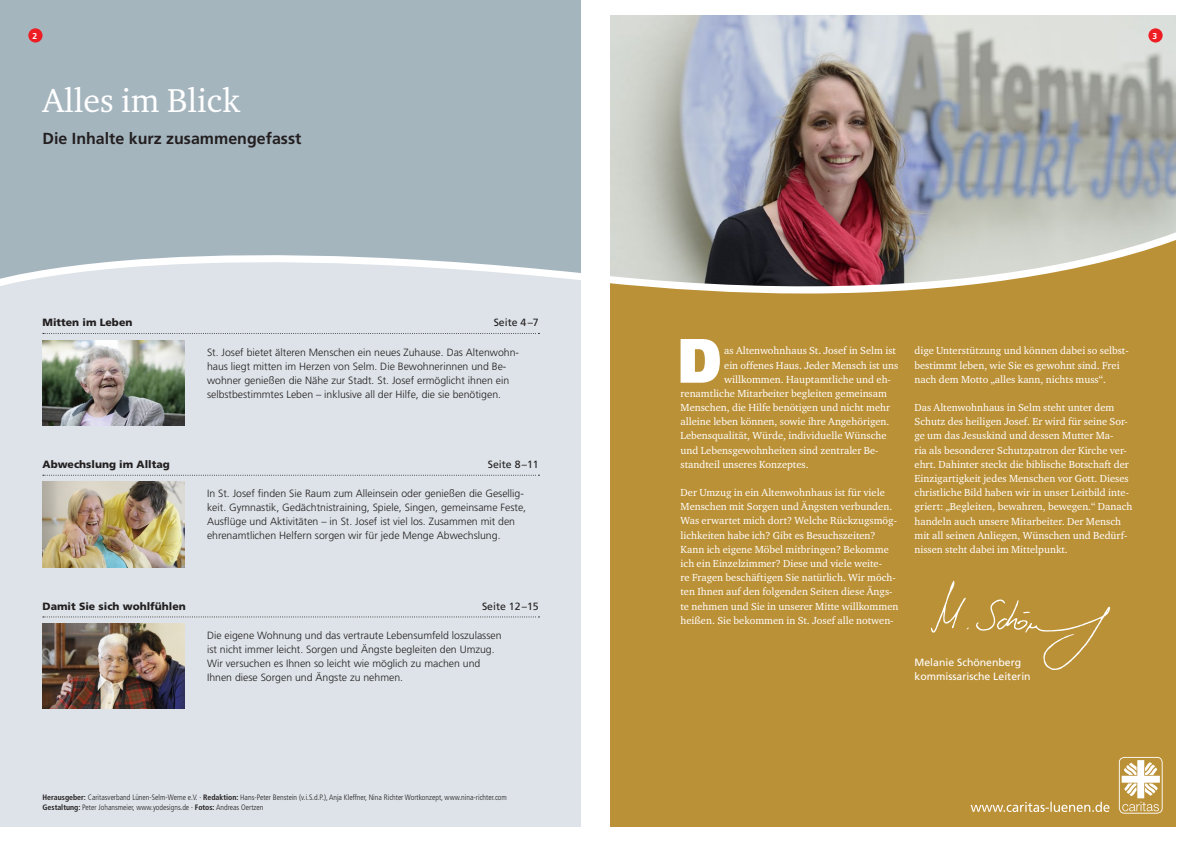
<style>
.page{position:relative;width:1191px;height:842px;background:#fff}
.page>*{position:absolute;margin:0;border:0;box-sizing:border-box;transform-origin:0 0}
.t1{font:900 62.6px "Frutiger LT";color:#fff;scale:.85 1}
.t2{font:34px "Charter ITC";color:#fff}
.t3{font:700 16px "Frutiger LT";color:#231f20}
.t4{font:10.5px/14.2px "Charter ITC";color:#fff}
.t5{font:300 10.5px/14px "Frutiger LT";color:#231f20}
.t6{font:900 10.5px "Frutiger LT";color:#231f20}
.t7{font:10.5px/14.2px "Frutiger LT";color:#fff}
.t8{font:10.5px "Frutiger LT";color:#231f20}
.t9{font:700 8.5px "Frutiger LT";color:#fff}
.t10{font:300 condensed 7.8px/10px "Frutiger LT";color:#231f20}
.s1{font-weight:700}
</style>
<div class="page">
<div style="left:0;top:281px;width:581px;height:546px;background:#dde3e8"></div>
<div style="left:0;top:0;width:581px;height:281px;background:#a5b5be"></div>
<div style="left:610px;top:287px;width:566px;height:540px;background:#bb9137"></div>
<img style="left:610px;top:15px;width:566px;height:272px">
<svg style="left:43px;top:475px;width:496px;height:1px"></svg>
<svg style="left:43px;top:333px;width:496px;height:1px"></svg>
<svg style="left:43px;top:617px;width:496px;height:1px"></svg>
<img style="left:43px;top:624px;width:141px;height:85px">
<img style="left:43px;top:482px;width:141px;height:85px">
<img style="left:43px;top:340px;width:141px;height:85px">
<svg style="left:930px;top:580px;width:180px;height:90px;background:#bd953f"></svg>
<div style="left:1148px;top:28px;width:14px;height:15px;background:#ee1d23;border-radius:50%"></div>
<div style="left:28px;top:28px;width:15px;height:15px;background:#ee1d23;border-radius:50%"></div>
<svg style="left:1118px;top:757px;width:44px;height:57px"></svg>
<svg style="left:970px;top:802px;width:139px;height:10px"></svg>
<p class="t9" style="left:32px;top:31px;width:6px">2</p>
<p class="t9" style="left:1152px;top:31px;width:6px">3</p>
<h2 class="t2" style="left:43px;top:80px;width:199px">Alles im Blick</h2>
<h3 class="t3" style="left:43px;top:129px;width:260px">Die Inhalte kurz zusammengefasst</h3>
<p class="t6" style="left:43px;top:316px;width:91px">Mitten im Leben</p>
<p class="t8" style="left:493px;top:316px;width:47px">Seite 4–7</p>
<p class="t5" style="left:207px;top:345px;width:313px">St. Josef bietet älteren Menschen ein neues Zuhause. Das Altenwohn&shy;haus liegt mitten im Herzen von Selm. Die Bewohnerinnen und Be&shy;wohner genießen die Nähe zur Stadt. St. Josef ermöglicht ihnen ein selbstbestimmtes Leben – inklusive all der Hilfe, die sie benötigen.</p>
<p class="t6" style="left:43px;top:458px;width:129px">Abwechslung im Alltag</p>
<p class="t8" style="left:488px;top:458px;width:52px">Seite 8–11</p>
<p class="t5" style="left:207px;top:487px;width:321px">In St. Josef finden Sie Raum zum Alleinsein oder genießen die Gesellig&shy;keit. Gymnastik, Gedächtnistraining, Spiele, Singen, gemeinsame Feste, Ausflüge und Aktivitäten – in St. Josef ist viel los. Zusammen mit den ehrenamtlichen Helfern sorgen wir für jede Menge Abwechslung.</p>
<p class="t6" style="left:43px;top:599px;width:145px">Damit Sie sich wohlfühlen</p>
<p class="t8" style="left:482px;top:600px;width:58px">Seite 12–15</p>
<p class="t5" style="left:207px;top:629px;width:296px">Die eigene Wohnung und das vertraute Lebensumfeld loszulassen ist nicht immer leicht. Sorgen und Ängste begleiten den Umzug.<br>Wir versuchen es Ihnen so leicht wie möglich zu machen und Ihnen diese Sorgen und Ängste zu nehmen.</p>
<p class="t10" style="left:43px;top:792px;width:466px"><span class="s1">Herausgeber:</span> Caritasverband Lünen-Selm-Werne e.V. · <span class="s1">Redaktion:</span> Hans-Peter Benstein (v.i.S.d.P.), Anja Kleffner, Nina Richter Wortkonzept, www.nina-richter.com<br><span class="s1">Gestaltung:</span> Peter Johansmeier, www.yodesigns.de · <span class="s1">Fotos:</span> Andreas Oertzen</p>
<h1 class="t1" style="left:678px;top:323px;width:53px">D</h1>
<p class="t4" style="left:724px;top:343px;width:173px">as Altenwohnhaus St. Josef in Selm ist</p>
<p class="t4" style="left:724px;top:358px;width:176px">ein offenes Haus. Jeder Mensch ist uns</p>
<p class="t4" style="left:724px;top:372px;width:168px">willkommen. Hauptamtliche und eh-</p>
<p class="t4" style="left:680px;top:386px;width:208px">renamtliche Mitarbeiter begleiten gemeinsam</p>
<p class="t4" style="left:680px;top:400px;width:211px">Menschen, die Hilfe benötigen und nicht mehr</p>
<p class="t4" style="left:680px;top:414px;width:210px">alleine leben können, sowie ihre Angehörigen.</p>
<p class="t4" style="left:680px;top:428px;width:208px">Lebensqualität, Würde, individuelle Wünsche</p>
<p class="t4" style="left:680px;top:443px;width:200px">und Lebensgewohnheiten sind zentraler Be-</p>
<p class="t4" style="left:680px;top:457px;width:130px">standteil unseres Konzeptes.</p>
<p class="t4" style="left:680px;top:485px;width:219px">Der Umzug in ein Altenwohnhaus ist für viele Menschen mit Sorgen und Ängsten verbunden.<br>Was erwartet mich dort? Welche Rückzugsmög&shy;lichkeiten habe ich? Gibt es Besuchszeiten?<br>Kann ich eigene Möbel mitbringen? Bekomme ich ein Einzelzimmer? Diese und viele weite-<br>re Fragen beschäftigen Sie natürlich. Wir möch&shy;ten Ihnen auf den folgenden Seiten diese Ängs&shy;te nehmen und Sie in unserer Mitte willkommen heißen. Sie bekommen in St. Josef alle notwen-</p>
<p class="t4" style="left:914px;top:343px;width:216px">dige Unterstützung und können dabei so selbst&shy;bestimmt leben, wie Sie es gewohnt sind. Frei nach dem Motto „alles kann, nichts muss“.</p>
<p class="t4" style="left:914px;top:400px;width:219px">Das Altenwohnhaus in Selm steht unter dem Schutz des heiligen Josef. Er wird für seine Sor&shy;ge um das Jesuskind und dessen Mutter Ma-<br>ria als besonderer Schutzpatron der Kirche ver&shy;ehrt. Dahinter steckt die biblische Botschaft der Einzigartigkeit jedes Menschen vor Gott. Dieses christliche Bild haben wir in unser Leitbild inte&shy;griert: „Begleiten, bewahren, bewegen.“ Danach handeln auch unsere Mitarbeiter. Der Mensch mit all seinen Anliegen, Wünschen und Bedürf&shy;nissen steht dabei im Mittelpunkt.</p>
<p class="t7" style="left:914px;top:655px;width:118px">Melanie Schönenberg kommissarische Leiterin</p>
</div>
